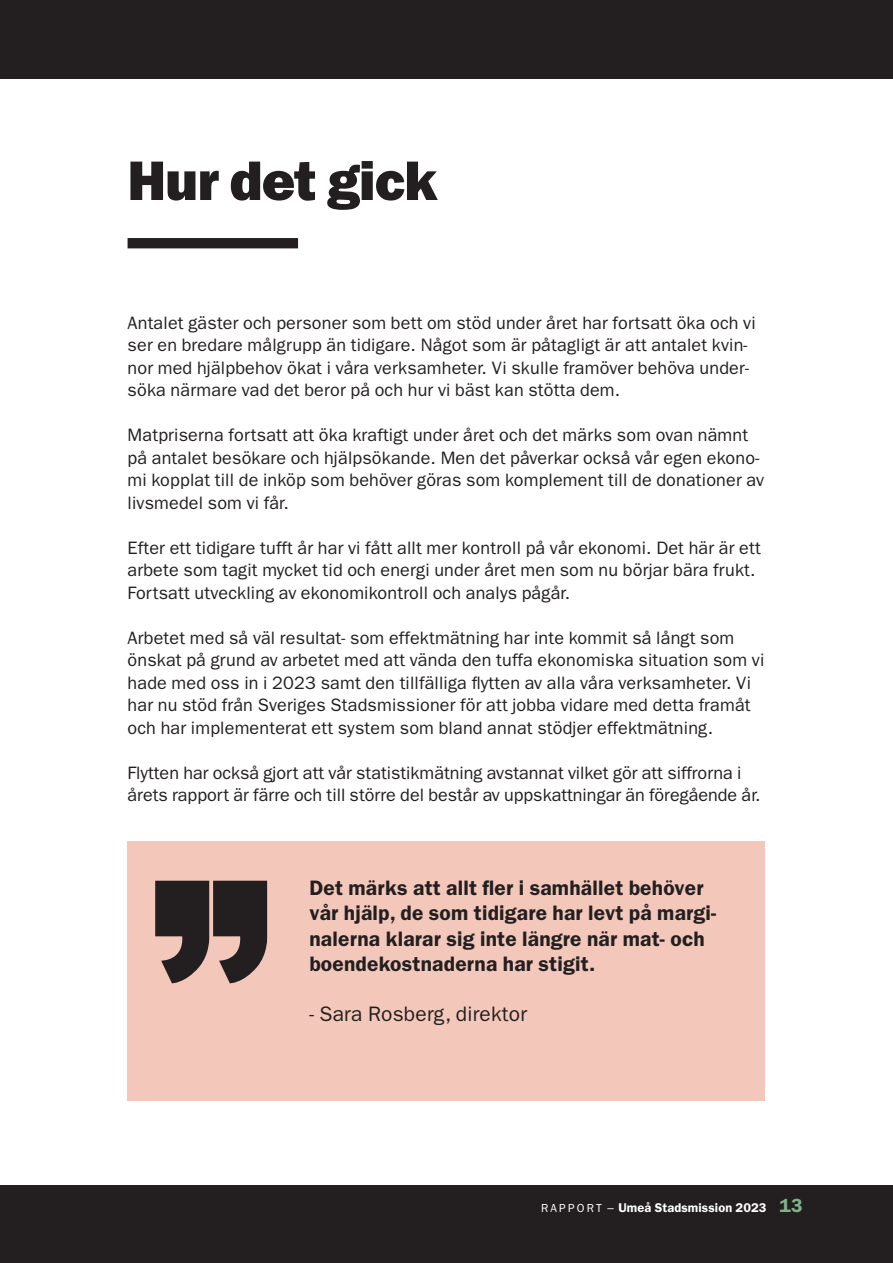
<style>
.page{position:relative;width:893px;height:1263px;background:#fff}
.page>*{position:absolute;margin:0;border:0;box-sizing:border-box;transform-origin:0 0}
.t1{font:55.95px "ITC Franklin Gothic Std Hvy";letter-spacing:-.01em;color:#231f20}
.t2{font:600 21px/25.2px "ITC Franklin Gothic Std";letter-spacing:.01em;color:#231f20}
.t3{font:21px "ITC Franklin Gothic Std";letter-spacing:.01em;color:#231f20}
.t4{font:18px/22.5px "ITC Franklin Gothic Std";letter-spacing:.01em;color:#231f20}
.t5{font:600 12.75px "ITC Franklin Gothic Std";letter-spacing:.01em;color:#fff}
.s1{font-weight:400;font-size:11.7px}
.s2{font-weight:400}
.s3{font-size:19.05px;color:#7db48a}
</style>
<div class="page">
<div style="left:0;top:1186px;width:893px;height:77px;background:#231f20"></div>
<div style="left:0;top:0;width:893px;height:78px;background:#231f20"></div>
<div style="left:128px;top:842px;width:637px;height:259px;background:#f3c8bb"></div>
<svg style="left:155px;top:881px;width:113px;height:102px"></svg>
<div style="left:128px;top:238px;width:170px;height:10px;background:#231f20"></div>
<h1 class="t1" style="left:128px;top:148px;width:311px">Hur det gick</h1>
<p class="t4" style="left:128px;top:312px;width:630px">Antalet gäster och personer som bett om stöd under året har fortsatt öka och vi ser en bredare målgrupp än tidigare. Något som är påtagligt är att antalet kvin&shy;nor med hjälpbehov ökat i våra verksamheter. Vi skulle framöver behöva under&shy;söka närmare vad det beror på och hur vi bäst kan stötta dem.</p>
<p class="t4" style="left:128px;top:424px;width:638px">Matpriserna fortsatt att öka kraftigt under året och det märks som ovan nämnt på antalet besökare och hjälpsökande. Men det påverkar också vår egen ekono&shy;mi kopplat till de inköp som behöver göras som komplement till de donationer av livsmedel som vi får.</p>
<p class="t4" style="left:128px;top:537px;width:635px">Efter ett tidigare tufft år har vi fått allt mer kontroll på vår ekonomi. Det här är ett arbete som tagit mycket tid och energi under året men som nu börjar bära frukt.<br>Fortsatt utveckling av ekonomikontroll och analys pågår.</p>
<p class="t4" style="left:128px;top:627px;width:638px">Arbetet med så väl resultat- som effektmätning har inte kommit så långt som önskat på grund av arbetet med att vända den tuffa ekonomiska situation som vi hade med oss in i 2023 samt den tillfälliga flytten av alla våra verksamheter. Vi har nu stöd från Sveriges Stadsmissioner för att jobba vidare med detta framåt och har implementerat ett system som bland annat stödjer effektmätning.</p>
<p class="t4" style="left:128px;top:762px;width:635px">Flytten har också gjort att vår statistikmätning avstannat vilket gör att siffrorna i årets rapport är färre och till större del består av uppskattningar än föregående år.</p>
<p class="t2" style="left:309px;top:875px;width:408px">Det märks att allt fler i samhället behöver vår hjälp, de som tidigare har levt på margi&shy;nalerna klarar sig inte längre när mat- och boendekostnaderna har stigit.</p>
<p class="t3" style="left:309px;top:1002px;width:219px">- Sara Rosberg, direktor</p>
<p class="t5" style="left:541px;top:1200px;width:263px"><span class="s1">R A P P O R T</span> <span class="s2">–</span> Umeå Stadsmission 2023 <span class="s3">13</span></p>
</div>
